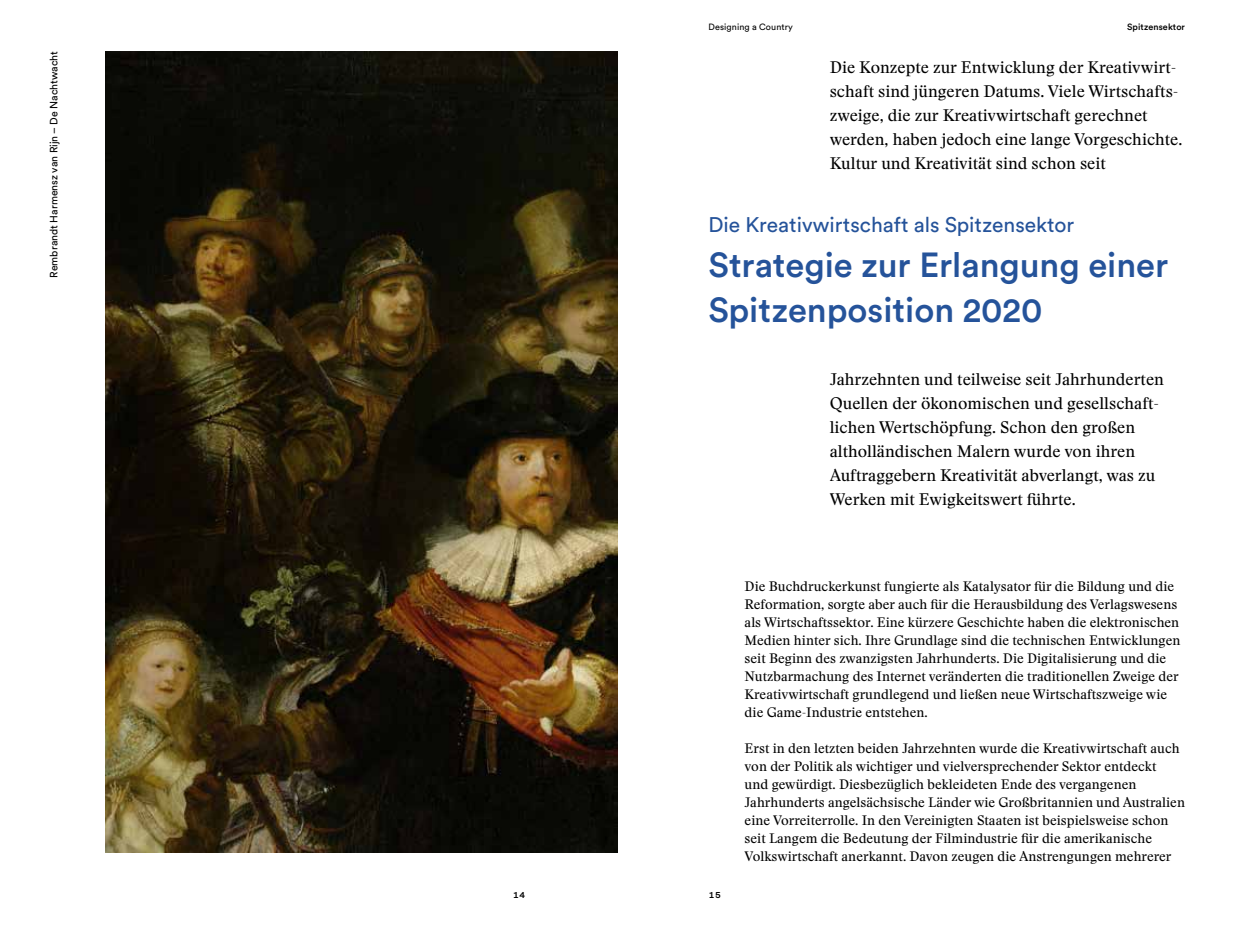
<style>
.page{position:relative;width:1234px;height:936px;background:#fff}
.page>*{position:absolute;margin:0;border:0;box-sizing:border-box;transform-origin:0 0}
.t1{font:500 34.5px/45px "Circular Std";color:#25539a}
.t2{font:21px "Circular Std";color:#25539a}
.t3{font:16.5px/24px "Stanley";color:#000}
.t4{font:13.5px/18px "Stanley";color:#000}
.t5{font:10.5px "Circular Std";color:#000}
.t6{font:500 10.5px "Nitti Basic";color:#000}
.t7{font:9px "Circular Std";letter-spacing:.01em;color:#000}
.t8{font:500 9px "Circular Std";letter-spacing:.01em;color:#000}
</style>
<div class="page">
<img style="left:105px;top:51px;width:512px;height:801px">
<p class="t5" style="left:47px;top:277px;width:228px;rotate:-90deg">Rembrandt Harmensz van Rijn – De Nachtwacht</p>
<p class="t7" style="left:708px;top:21px;width:86px">Designing a Country</p>
<p class="t8" style="left:1126px;top:21px;width:59px">Spitzensektor</p>
<p class="t3" style="left:829px;top:55px;width:354px">Die Konzepte zur Entwicklung der Kreativwirt&shy;schaft sind jüngeren Datums. Viele Wirtschafts&shy;zweige, die zur Kreativwirtschaft gerechnet werden, haben jedoch eine lange Vorgeschichte.<br>Kultur und Kreativität sind schon seit</p>
<h2 class="t2" style="left:708px;top:212px;width:367px">Die Kreativwirtschaft als Spitzensektor</h2>
<h1 class="t1" style="left:708px;top:242px;width:461px">Strategie zur Erlangung einer<br>Spitzenposition 2020</h1>
<p class="t3" style="left:829px;top:367px;width:336px">Jahrzehnten und teilweise seit Jahrhunderten Quellen der ökonomischen und gesellschaft&shy;lichen Wertschöpfung. Schon den großen altholländischen Malern wurde von ihren Auftraggebern Kreativität abverlangt, was zu Werken mit Ewigkeitswert führte.</p>
<p class="t6" style="left:513px;top:888px;width:14px">14</p>
<p class="t6" style="left:708px;top:888px;width:14px">15</p>
<p class="t4" style="left:744px;top:577px;width:437px">Die Buchdruckerkunst fungierte als Katalysator für die Bildung und die Reformation, sorgte aber auch für die Herausbildung des Verlagswesens als Wirtschaftssektor. Eine kürzere Geschichte haben die elektronischen Medien hinter sich. Ihre Grundlage sind die technischen Entwicklungen seit Beginn des zwanzigsten Jahrhunderts. Die Digitalisierung und die Nutzbarmachung des Internet veränderten die traditionellen Zweige der Kreativwirtschaft grundlegend und ließen neue Wirtschaftszweige wie die Game-Industrie entstehen.</p>
<p class="t4" style="left:744px;top:739px;width:442px">Erst in den letzten beiden Jahrzehnten wurde die Kreativwirtschaft auch von der Politik als wichtiger und vielversprechender Sektor entdeckt<br>und gewürdigt. Diesbezüglich bekleideten Ende des vergangenen Jahrhunderts angelsächsische Länder wie Großbritannien und Australien eine Vorreiterrolle. In den Vereinigten Staaten ist beispielsweise schon seit Langem die Bedeutung der Filmindustrie für die amerikanische Volkswirtschaft anerkannt. Davon zeugen die Anstrengungen mehrerer</p>
</div>
